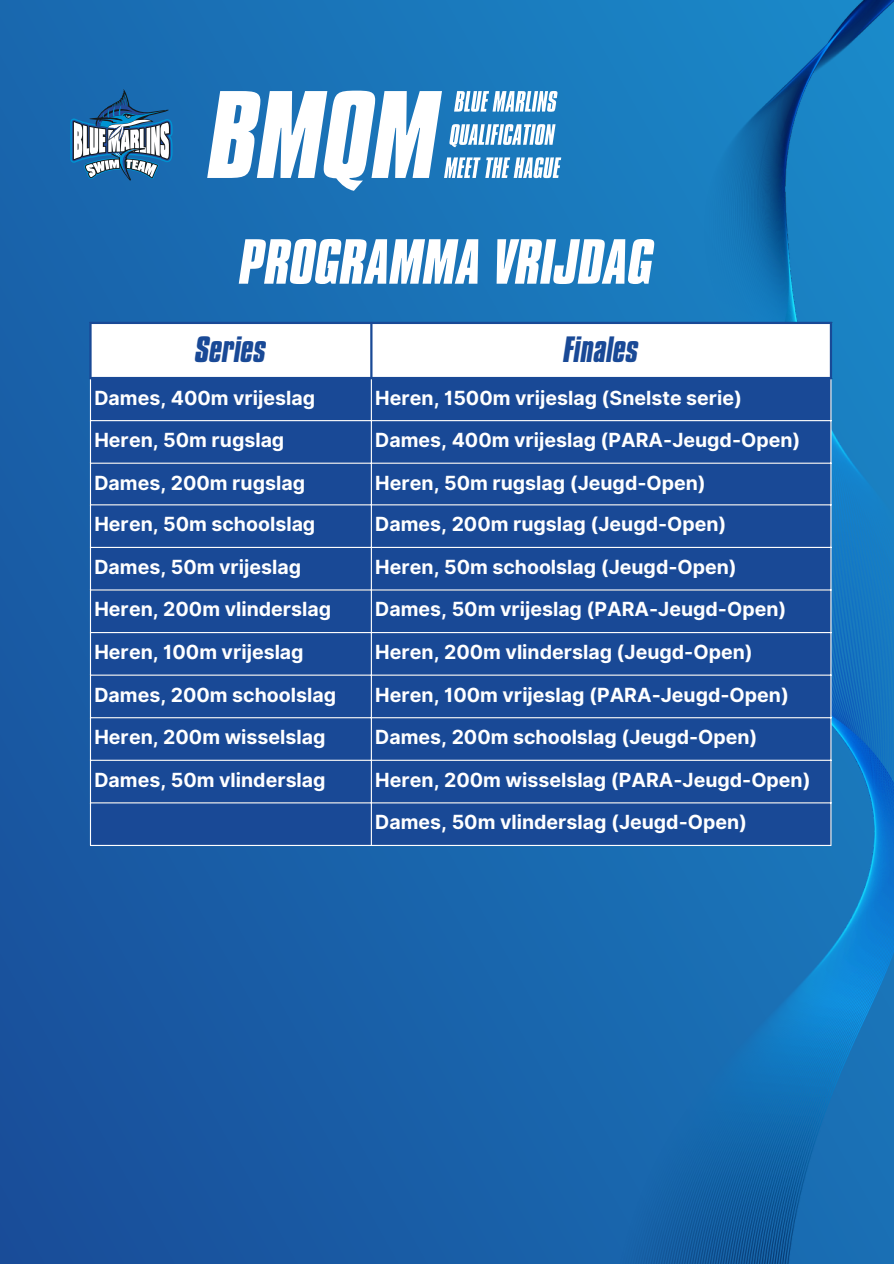
<style>
.page{position:relative;width:894px;height:1264px;background:#fff}
.page>*{position:absolute;margin:0;border:0;box-sizing:border-box;transform-origin:0 0}
.t1{font:italic 700 54.75px "Compacta BT";color:#fff}
.t2{font:italic 700 31.5px "Compacta BT";color:#194996}
.t3{font:700 19.5px "Inter";color:#fff}
</style>
<div class="page">
<div style="left:0;top:0;width:893px;height:1263px;background:linear-gradient(to bottom,#196cb2,#19549f)"></div>
<svg style="left:70px;top:89px;width:102px;height:91px"></svg>
<img style="left:521px;top:0;width:372px;height:1263px">
<svg style="left:207px;top:91px;width:354px;height:100px"></svg>
<svg style="left:92px;top:324px;width:737px;height:53px"></svg>
<div style="left:91px;top:379px;width:739px;height:465px;background:#194996"></div>
<hr style="left:90px;top:379px;width:1px;height:465px;background:#fff">
<hr style="left:371px;top:379px;width:1px;height:465px;background:#fff">
<hr style="left:830px;top:379px;width:1px;height:465px;background:#fff">
<hr style="left:90px;top:420px;width:741px;height:1px;background:#fff">
<hr style="left:90px;top:462px;width:741px;height:2px;background:#fff">
<hr style="left:90px;top:504px;width:741px;height:1px;background:#fff">
<hr style="left:90px;top:547px;width:741px;height:1px;background:#fff">
<hr style="left:90px;top:589px;width:741px;height:1px;background:#fff">
<hr style="left:90px;top:632px;width:741px;height:1px;background:#fff">
<hr style="left:90px;top:674px;width:741px;height:1px;background:#fff">
<hr style="left:90px;top:717px;width:741px;height:1px;background:#fff">
<hr style="left:90px;top:759px;width:741px;height:1px;background:#fff">
<hr style="left:90px;top:802px;width:741px;height:1px;background:#fff">
<hr style="left:90px;top:844px;width:741px;height:2px;background:#fff">
<hr style="left:89px;top:324px;width:3px;height:53px;background:#194996">
<hr style="left:370px;top:324px;width:2px;height:53px;background:#194996">
<hr style="left:829px;top:324px;width:2px;height:53px;background:#194996">
<hr style="left:89px;top:322px;width:742px;height:2px;background:#194996">
<hr style="left:89px;top:377px;width:742px;height:2px;background:#194996">
<p class="t1" style="left:240px;top:228px;width:415px">PROGRAMMA VRIJDAG</p>
<p class="t2" style="left:195px;top:330px;width:72px">Series</p>
<p class="t2" style="left:563px;top:330px;width:76px">Finales</p>
<p class="t3" style="left:94px;top:386px;width:222px">Dames, 400m vrijeslag</p>
<p class="t3" style="left:375px;top:386px;width:368px">Heren, 1500m vrijeslag (Snelste serie)</p>
<h1 class="t3" style="left:94px;top:428px;width:191px">Heren, 50m rugslag</h1>
<p class="t3" style="left:375px;top:428px;width:426px">Dames, 400m vrijeslag (PARA-Jeugd-Open)</p>
<p class="t3" style="left:94px;top:471px;width:212px">Dames, 200m rugslag</p>
<p class="t3" style="left:375px;top:471px;width:332px">Heren, 50m rugslag (Jeugd-Open)</p>
<p class="t3" style="left:94px;top:512px;width:222px">Heren, 50m schoolslag</p>
<p class="t3" style="left:375px;top:512px;width:352px">Dames, 200m rugslag (Jeugd-Open)</p>
<p class="t3" style="left:94px;top:555px;width:208px">Dames, 50m vrijeslag</p>
<p class="t3" style="left:375px;top:555px;width:363px">Heren, 50m schoolslag (Jeugd-Open)</p>
<p class="t3" style="left:94px;top:597px;width:238px">Heren, 200m vlinderslag</p>
<p class="t3" style="left:375px;top:597px;width:412px">Dames, 50m vrijeslag (PARA-Jeugd-Open)</p>
<p class="t3" style="left:94px;top:640px;width:211px">Heren, 100m vrijeslag</p>
<p class="t3" style="left:375px;top:640px;width:379px">Heren, 200m vlinderslag (Jeugd-Open)</p>
<p class="t3" style="left:94px;top:683px;width:243px">Dames, 200m schoolslag</p>
<p class="t3" style="left:375px;top:683px;width:415px">Heren, 100m vrijeslag (PARA-Jeugd-Open)</p>
<p class="t3" style="left:94px;top:725px;width:232px">Heren, 200m wisselslag</p>
<p class="t3" style="left:375px;top:725px;width:383px">Dames, 200m schoolslag (Jeugd-Open)</p>
<p class="t3" style="left:94px;top:768px;width:233px">Dames, 50m vlinderslag</p>
<p class="t3" style="left:375px;top:768px;width:437px">Heren, 200m wisselslag (PARA-Jeugd-Open)</p>
<p class="t3" style="left:375px;top:810px;width:373px">Dames, 50m vlinderslag (Jeugd-Open)</p>
</div>
